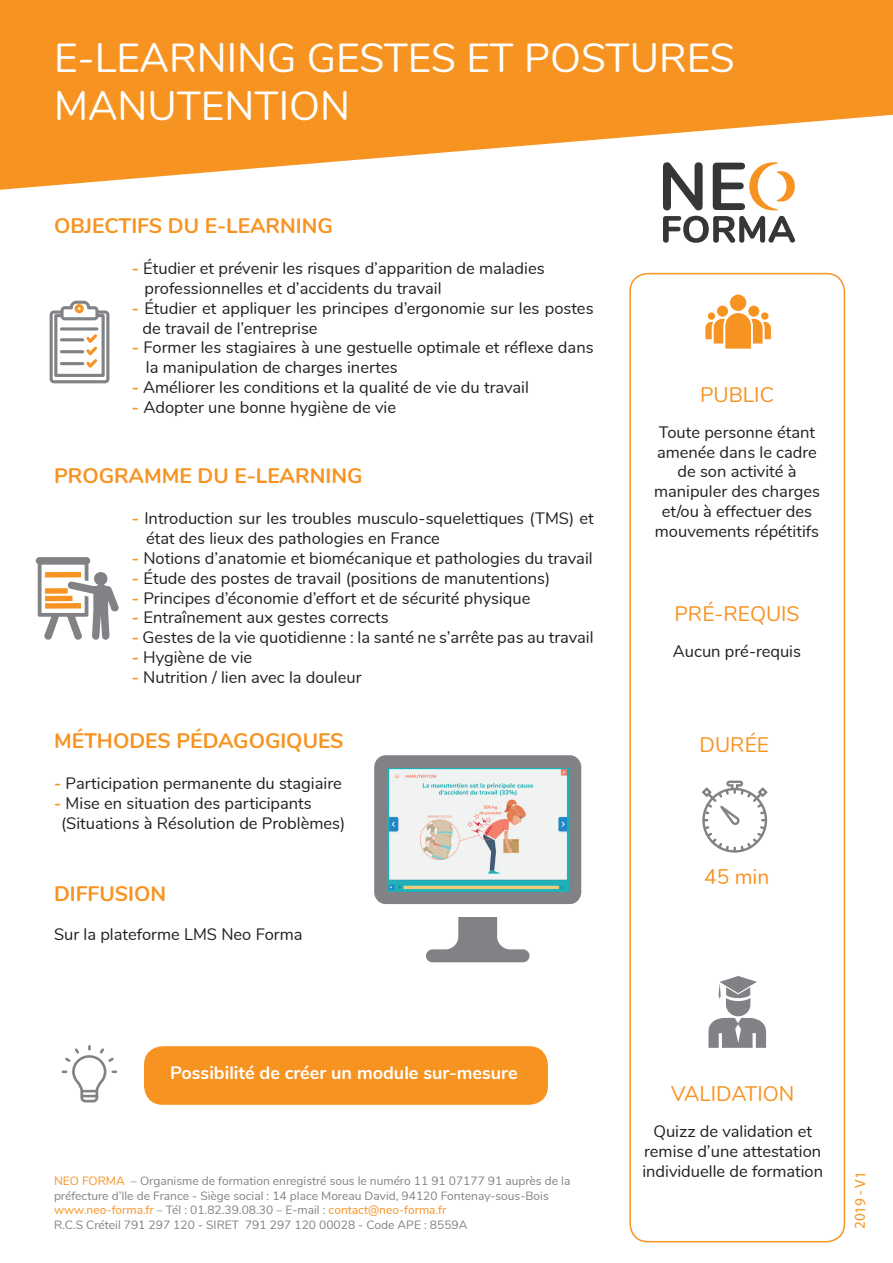
<style>
.page{position:relative;width:893px;height:1263px;background:#fff}
.page>*{position:absolute;margin:0;border:0;box-sizing:border-box;transform-origin:0 0}
.t1{font:40.5px/48.6px "Nunito";color:#fff}
.t2{font:700 21px "Nunito";color:#f79320}
.t3{font:21px "Nunito";color:#f79320}
.t4{font:700 18px "Nunito";color:#fff}
.t5{font:16.5px/19.8px "Nunito";color:#231f20}
.t6{font:15px "Myriad Pro";color:#f79320}
.t7{font:12px/14.4px "Nunito";color:#808285}
.s1{font-weight:700;color:#f79320}
.s2{color:#fff}
.s3{color:#f79320}
</style>
<div class="page">
<div style="left:629px;top:273px;width:216px;height:969px;border:2px solid #f79320;border-radius:18px"></div>
<svg style="left:0;top:0;width:893px;height:190px;fill:#f79320"></svg>
<svg style="left:50px;top:301px;width:59px;height:82px"></svg>
<svg style="left:705px;top:295px;width:66px;height:54px"></svg>
<svg style="left:36px;top:557px;width:83px;height:83px"></svg>
<div style="left:45px;top:572px;width:36px;height:5px;background:#f79321"></div>
<svg style="left:708px;top:976px;width:58px;height:72px"></svg>
<svg style="left:663px;top:162px;width:40px;height:48px"></svg>
<svg style="left:713px;top:162px;width:82px;height:48px"></svg>
<svg style="left:663px;top:216px;width:132px;height:27px"></svg>
<div style="left:145px;top:1047px;width:402px;height:57px;background:#f79320;border-radius:18px"></div>
<div style="left:144px;top:1046px;width:404px;height:59px;border:2px solid #f79320;border-radius:18px"></div>
<svg style="left:374px;top:756px;width:207px;height:206px"></svg>
<img style="left:387px;top:768px;width:181px;height:123px">
<svg style="left:702px;top:781px;width:66px;height:72px"></svg>
<svg style="left:62px;top:1045px;width:55px;height:57px"></svg>
<h1 class="t1" style="left:54px;top:32px;width:682px">E-LEARNING GESTES ET POSTURES<br>MANUTENTION</h1>
<p class="t2" style="left:54px;top:213px;width:280px">OBJECTIFS DU E-LEARNING</p>
<p class="t5" style="left:145px;top:258px;width:401px;text-indent:-13px"><span class="s1">-</span> Étudier et prévenir les risques d’apparition de maladies professionnelles et d’accidents du travail</p>
<p class="t5" style="left:132px;top:298px;width:463px"><span class="s1">-</span> Étudier et appliquer les principes d’ergonomie sur les postes <span class="s2">ff</span>de travail de l’entreprise</p>
<p class="t5" style="left:132px;top:337px;width:463px"><span class="s1">-</span> Former les stagiaires à une gestuelle optimale et réflexe dans <span class="s2">--</span>la manipulation de charges inertes</p>
<p class="t5" style="left:132px;top:377px;width:399px"><span class="s1">-</span> Améliorer les conditions et la qualité de vie du travail</p>
<p class="t5" style="left:132px;top:397px;width:266px"><span class="s1">-</span> Adopter une bonne hygiène de vie</p>
<p class="t2" style="left:54px;top:464px;width:310px">PROGRAMME DU E-LEARNING</p>
<p class="t5" style="left:132px;top:508px;width:463px"><span class="s1">-</span> Introduction sur les troubles musculo-squelettiques (TMS) et <span class="s2">--</span>état des lieux des pathologies en France</p>
<p class="t5" style="left:132px;top:548px;width:462px"><span class="s1">-</span> Notions d’anatomie et biomécanique et pathologies du travail</p>
<p class="t5" style="left:132px;top:568px;width:420px"><span class="s1">-</span> Étude des postes de travail (positions de manutentions)</p>
<p class="t5" style="left:132px;top:588px;width:400px"><span class="s1">-</span> Principes d’économie d’effort et de sécurité physique</p>
<p class="t5" style="left:132px;top:607px;width:258px"><span class="s1">-</span> Entraînement aux gestes corrects</p>
<p class="t5" style="left:132px;top:627px;width:463px"><span class="s1">-</span> Gestes de la vie quotidienne : la santé ne s’arrête pas au travail</p>
<p class="t5" style="left:132px;top:647px;width:122px"><span class="s1">-</span> Hygiène de vie</p>
<p class="t5" style="left:132px;top:667px;width:231px"><span class="s1">-</span> Nutrition / lien avec la douleur</p>
<p class="t2" style="left:54px;top:728px;width:291px">MÉTHODES PÉDAGOGIQUES</p>
<p class="t5" style="left:54px;top:773px;width:289px"><span class="s1">-</span> Participation permanente du stagiaire</p>
<p class="t5" style="left:54px;top:793px;width:293px"><span class="s1">-</span> Mise en situation des participants <span class="s2">-</span>(Situations à Résolution de Problèmes)</p>
<p class="t2" style="left:54px;top:881px;width:114px">DIFFUSION</p>
<p class="t5" style="left:54px;top:924px;width:250px">Sur la plateforme LMS Neo Forma</p>
<p class="t3" style="left:700px;top:382px;width:75px">PUBLIC</p>
<p class="t5" style="left:654px;top:422px;width:167px;text-align:center">Toute personne étant amenée dans le cadre de son activité à manipuler des charges et/ou à effectuer des mouvements répétitifs</p>
<p class="t3" style="left:674px;top:602px;width:127px">PRÉ-REQUIS</p>
<p class="t5" style="left:673px;top:641px;width:130px">Aucun pré-requis</p>
<p class="t3" style="left:699px;top:732px;width:71px">DURÉE</p>
<p class="t3" style="left:704px;top:865px;width:67px">45 min</p>
<p class="t4" style="left:170px;top:1063px;width:349px">Possibilité de créer un module sur-mesure</p>
<p class="t7" style="left:54px;top:1174px;width:518px"><span class="s3">NEO FORMA</span> – Organisme de formation enregistré sous le numéro 11 91 07177 91 auprès de la préfecture d’Ile de France - Siège social : 14 place Moreau David, 94120 Fontenay-sous-Bois <span class="s3">www.neo-forma.fr</span> – Tél : 01.82.39.08.30 – E-mail : <span class="s3">contact@neo-forma.fr<br></span>R.C.S Créteil 791 297 120 - SIRET 791 297 120 00028 - Code APE : 8559A</p>
<p class="t3" style="left:671px;top:1082px;width:125px">VALIDATION</p>
<p class="t5" style="left:642px;top:1121px;width:182px;text-align:center">Quizz de validation et remise d’une attestation individuelle de formation</p>
<p class="t6" style="left:851px;top:1229px;width:59px;rotate:-89deg">2019 - V1</p>
</div>
